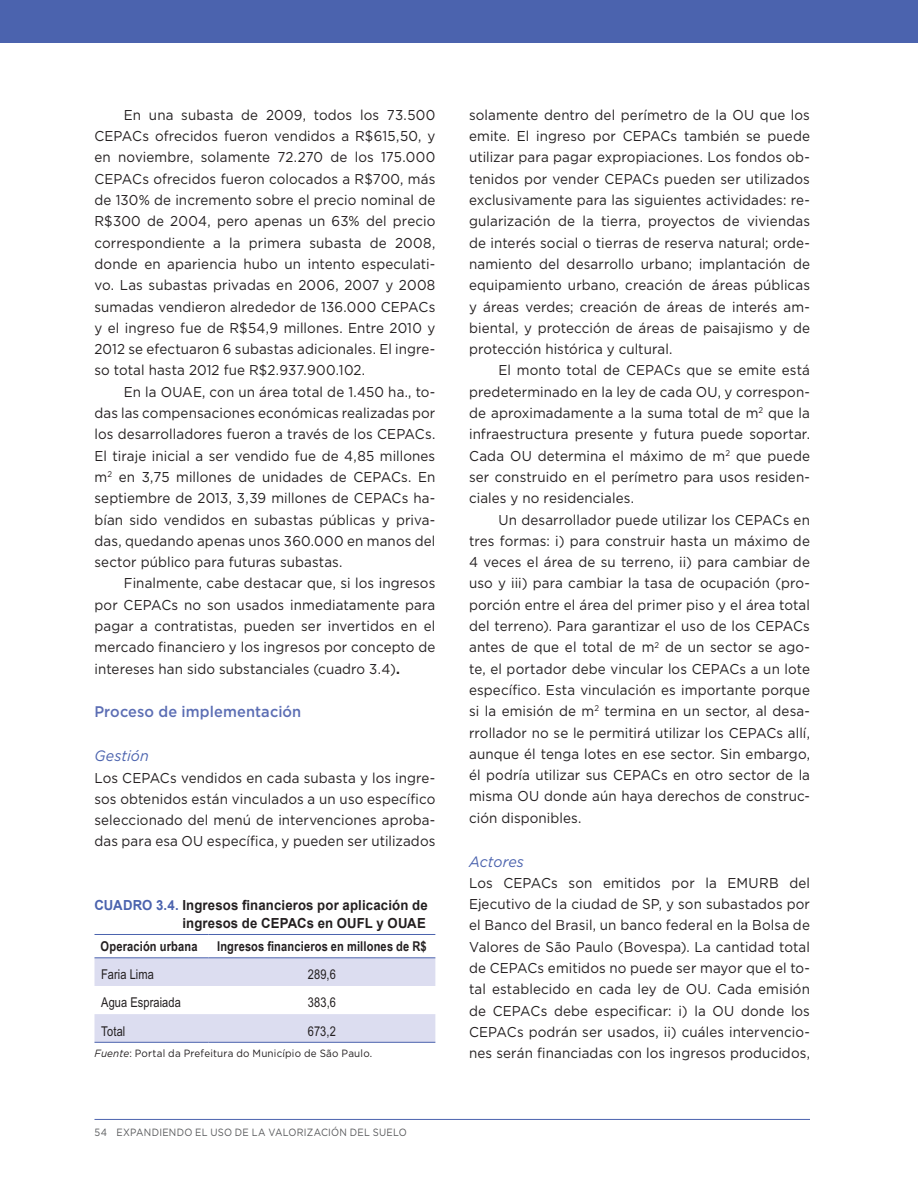
<style>
.page{position:relative;width:918px;height:1188px;background:#fff}
.page>*{position:absolute;margin:0;border:0;box-sizing:border-box;transform-origin:0 0}
.t1{font:500 15.3px "Gotham";letter-spacing:.005em;color:#5c6eb4;scale:.95 1}
.t2{font:italic 15px "Gotham";color:#4b63ae;scale:.95 1}
.t3{font:14.25px/21.3px "Gotham";letter-spacing:.01em;color:#231f20;text-align:justify;scale:.94 1}
.t4{font:700 13.8px/18px "Arial";letter-spacing:.01em;color:#231f20;text-align:right;scale:.95 1}
.t5{font:700 13.5px "Arial Narrow";letter-spacing:.01em;color:#231f20}
.t6{font:13.5px "Arial Narrow";letter-spacing:.005em;color:#231f20}
.t7{font:10.5px "Gotham";letter-spacing:.02em;color:#231f20;scale:.94 1}
.t8{font:10.5px "Gotham";letter-spacing:.025em;color:#58595b;scale:.9 1}
.s1{font-weight:700}
.s2{color:#4b63ae}
.s3{font-style:italic}
</style>
<div class="page">
<hr style="left:94px;top:1119px;width:716px;height:1px;background:#4b63ae">
<div style="left:0;top:0;width:918px;height:43px;background:#4b63ae"></div>
<svg style="left:94px;top:958px;width:341px;height:84px"></svg>
<hr style="left:94px;top:934px;width:114px;height:1px;background:#4b63ae">
<hr style="left:208px;top:934px;width:227px;height:1px;background:#4b63ae">
<hr style="left:94px;top:957px;width:114px;height:1px;background:#4b63ae">
<hr style="left:208px;top:957px;width:227px;height:1px;background:#4b63ae">
<hr style="left:94px;top:1042px;width:114px;height:1px;background:#4b63ae">
<hr style="left:208px;top:1042px;width:227px;height:1px;background:#4b63ae">
<p class="t3" style="left:94px;top:104px;width:364px;text-indent:29px">En una subasta de 2009, todos los 73.500<br>CEPACs ofrecidos fueron vendidos a R$615,50, y en noviembre, solamente 72.270 de los 175.000<br>CEPACs ofrecidos fueron colocados a R$700, más de 130% de incremento sobre el precio nominal de R$300 de 2004, pero apenas un 63% del precio correspondiente a la primera subasta de 2008, donde en apariencia hubo un intento especulati&shy;vo. Las subastas privadas en 2006, 2007 y 2008 sumadas vendieron alrededor de 136.000 CEPACs y el ingreso fue de R$54,9 millones. Entre 2010 y 2012 se efectuaron 6 subastas adicionales. El ingre&shy;so total hasta 2012 fue R$2.937.900.102.</p>
<p class="t3" style="left:94px;top:381px;width:364px;text-indent:29px">En la OUAE, con un área total de 1.450 ha., to&shy;das las compensaciones económicas realizadas por los desarrolladores fueron a través de los CEPACs.<br>El tiraje inicial a ser vendido fue de 4,85 millones m<sup>2</sup> en 3,75 millones de unidades de CEPACs. En septiembre de 2013, 3,39 millones de CEPACs ha&shy;bían sido vendidos en subastas públicas y priva&shy;das, quedando apenas unos 360.000 en manos del sector público para futuras subastas.</p>
<p class="t3" style="left:94px;top:572px;width:364px;text-indent:29px">Finalmente, cabe destacar que, si los ingresos por CEPACs no son usados inmediatamente para pagar a contratistas, pueden ser invertidos en el mercado financiero y los ingresos por concepto de intereses han sido substanciales (cuadro 3.4)<span class="s1">.</span></p>
<p class="t1" style="left:94px;top:702px;width:219px">Proceso de implementación</p>
<p class="t2" style="left:94px;top:746px;width:59px">Gestión</p>
<p class="t3" style="left:94px;top:767px;width:364px">Los CEPACs vendidos en cada subasta y los ingre&shy;sos obtenidos están vinculados a un uso específico seleccionado del menú de intervenciones aproba&shy;das para esa OU específica, y pueden ser utilizados</p>
<p class="t4" style="left:94px;top:896px;width:352px"><span class="s2">CUADRO 3.4.</span> Ingresos financieros por aplicación de ingresos de CEPACs en OUFL y OUAE</p>
<p class="t5" style="left:101px;top:936px;width:99px">Operación urbana</p>
<p class="t5" style="left:217px;top:936px;width:211px">Ingresos financieros en millones de R$</p>
<p class="t6" style="left:101px;top:965px;width:54px">Faria Lima</p>
<p class="t6" style="left:308px;top:965px;width:29px">289,6</p>
<p class="t6" style="left:101px;top:993px;width:81px">Agua Espraiada</p>
<p class="t6" style="left:308px;top:993px;width:30px">383,6</p>
<p class="t6" style="left:101px;top:1021px;width:26px">Total</p>
<p class="t6" style="left:308px;top:1021px;width:30px">673,2</p>
<p class="t7" style="left:94px;top:1047px;width:297px"><span class="s3">Fuente</span>: Portal da Prefeitura do Município de São Paulo.</p>
<p class="t8" style="left:94px;top:1126px;width:349px">54 EXPANDIENDO EL USO DE LA VALORIZACIÓN DEL SUELO</p>
<p class="t3" style="left:469px;top:104px;width:364px">solamente dentro del perímetro de la OU que los emite. El ingreso por CEPACs también se puede utilizar para pagar expropiaciones. Los fondos ob&shy;tenidos por vender CEPACs pueden ser utilizados exclusivamente para las siguientes actividades: re&shy;gularización de la tierra, proyectos de viviendas de interés social o tierras de reserva natural; orde&shy;namiento del desarrollo urbano; implantación de equipamiento urbano, creación de áreas públicas y áreas verdes; creación de áreas de interés am&shy;biental, y protección de áreas de paisajismo y de protección histórica y cultural.</p>
<p class="t3" style="left:469px;top:359px;width:364px;text-indent:29px">El monto total de CEPACs que se emite está predeterminado en la ley de cada OU, y correspon&shy;de aproximadamente a la suma total de m<sup>2</sup> que la infraestructura presente y futura puede soportar.<br>Cada OU determina el máximo de m<sup>2</sup> que puede ser construido en el perímetro para usos residen&shy;ciales y no residenciales.</p>
<p class="t3" style="left:469px;top:509px;width:364px;text-indent:29px">Un desarrollador puede utilizar los CEPACs en tres formas: i) para construir hasta un máximo de 4 veces el área de su terreno, ii) para cambiar de uso y iii) para cambiar la tasa de ocupación (pro&shy;porción entre el área del primer piso y el área total del terreno). Para garantizar el uso de los CEPACs antes de que el total de m<sup>2</sup> de un sector se ago&shy;te, el portador debe vincular los CEPACs a un lote específico. Esta vinculación es importante porque si la emisión de m<sup>2</sup> termina en un sector, al desa&shy;rrollador no se le permitirá utilizar los CEPACs allí, aunque él tenga lotes en ese sector. Sin embargo, él podría utilizar sus CEPACs en otro sector de la misma OU donde aún haya derechos de construc&shy;ción disponibles.</p>
<p class="t2" style="left:469px;top:852px;width:59px">Actores</p>
<p class="t3" style="left:469px;top:872px;width:364px">Los CEPACs son emitidos por la EMURB del Ejecutivo de la ciudad de SP, y son subastados por el Banco del Brasil, un banco federal en la Bolsa de Valores de São Paulo (Bovespa). La cantidad total de CEPACs emitidos no puede ser mayor que el to&shy;tal establecido en cada ley de OU. Cada emisión de CEPACs debe especificar: i) la OU donde los CEPACs podrán ser usados, ii) cuáles intervencio&shy;nes serán financiadas con los ingresos producidos,</p>
</div>
